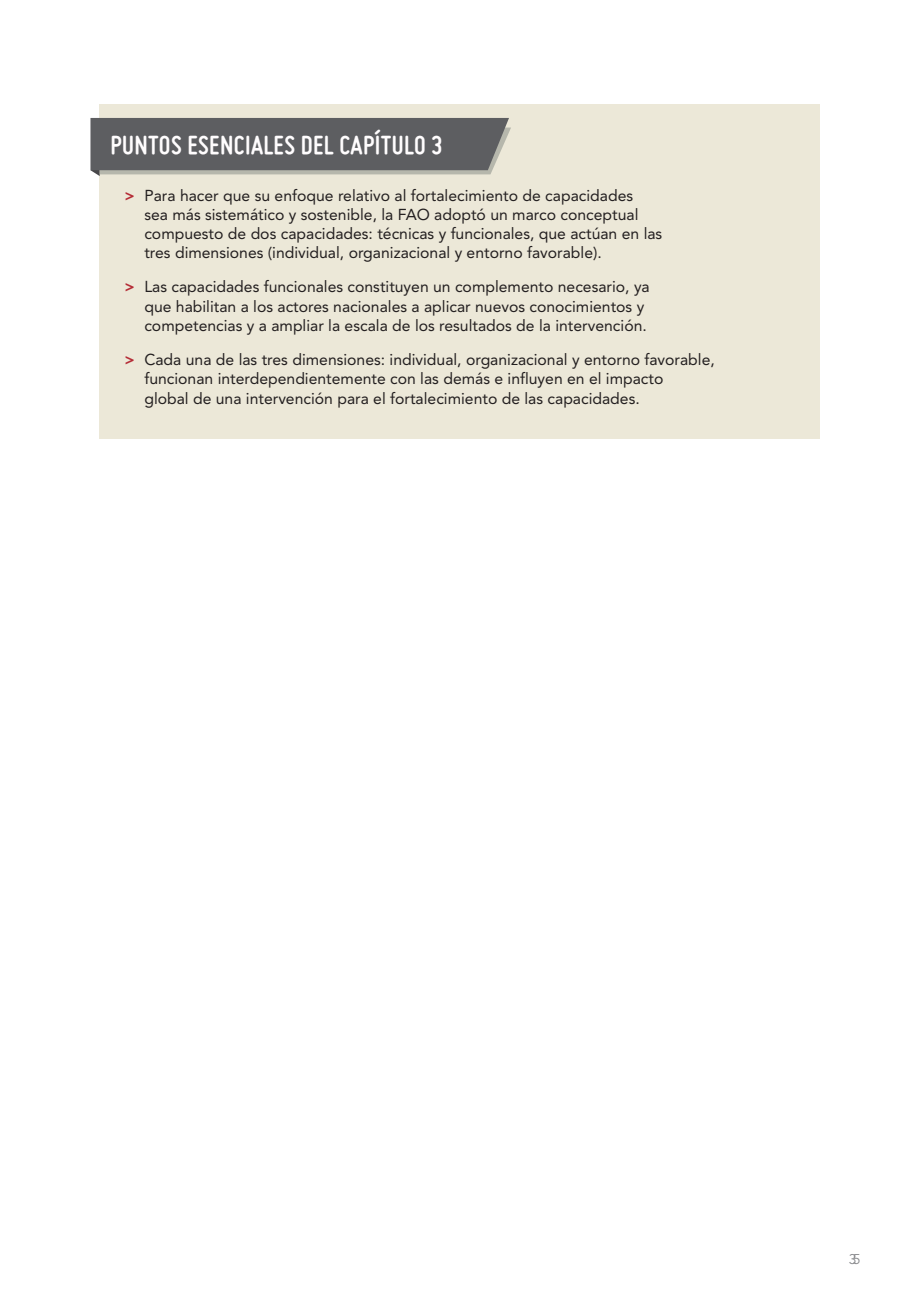
<style>
.page{position:relative;width:900px;height:1302px;background:#fff}
.page>*{position:absolute;margin:0;border:0;box-sizing:border-box;transform-origin:0 0}
.t1{font:700 28px "Miso";letter-spacing:.015em;color:#fffdfe}
.t2{font:15.75px/19.2px "Avenir";color:#231f20}
.t3{font:14px "Avenir";color:#898a8d}
.s1{font-weight:800;color:#b52c36}
</style>
<div class="page">
<div style="left:100px;top:104px;width:719px;height:334px;background:#ece8d8"></div>
<svg style="left:90px;top:118px;width:421px;height:58px;background:#6a6b6c"></svg>
<h1 class="t1" style="left:110px;top:133px;width:334px">PUNTOS ESENCIALES DEL CAPÍTULO 3</h1>
<p class="t2" style="left:144px;top:187px;width:519px;text-indent:-20px"><span class="s1">&gt;</span> Para hacer que su enfoque relativo al fortalecimiento de capacidades<br>sea más sistemático y sostenible, la FAO adoptó un marco conceptual compuesto de dos capacidades: técnicas y funcionales, que actúan en las tres dimensiones (individual, organizacional y entorno favorable).</p>
<p class="t2" style="left:144px;top:278px;width:507px;text-indent:-20px"><span class="s1">&gt;</span> Las capacidades funcionales constituyen un complemento necesario, ya que habilitan a los actores nacionales a aplicar nuevos conocimientos y competencias y a ampliar la escala de los resultados de la intervención.</p>
<p class="t2" style="left:144px;top:351px;width:572px;text-indent:-20px"><span class="s1">&gt;</span> Cada una de las tres dimensiones: individual, organizacional y entorno favorable, funcionan interdependientemente con las demás e influyen en el impacto<br>global de una intervención para el fortalecimiento de las capacidades.</p>
<p class="t3" style="left:848px;top:1252px;width:9px">35</p>
</div>
